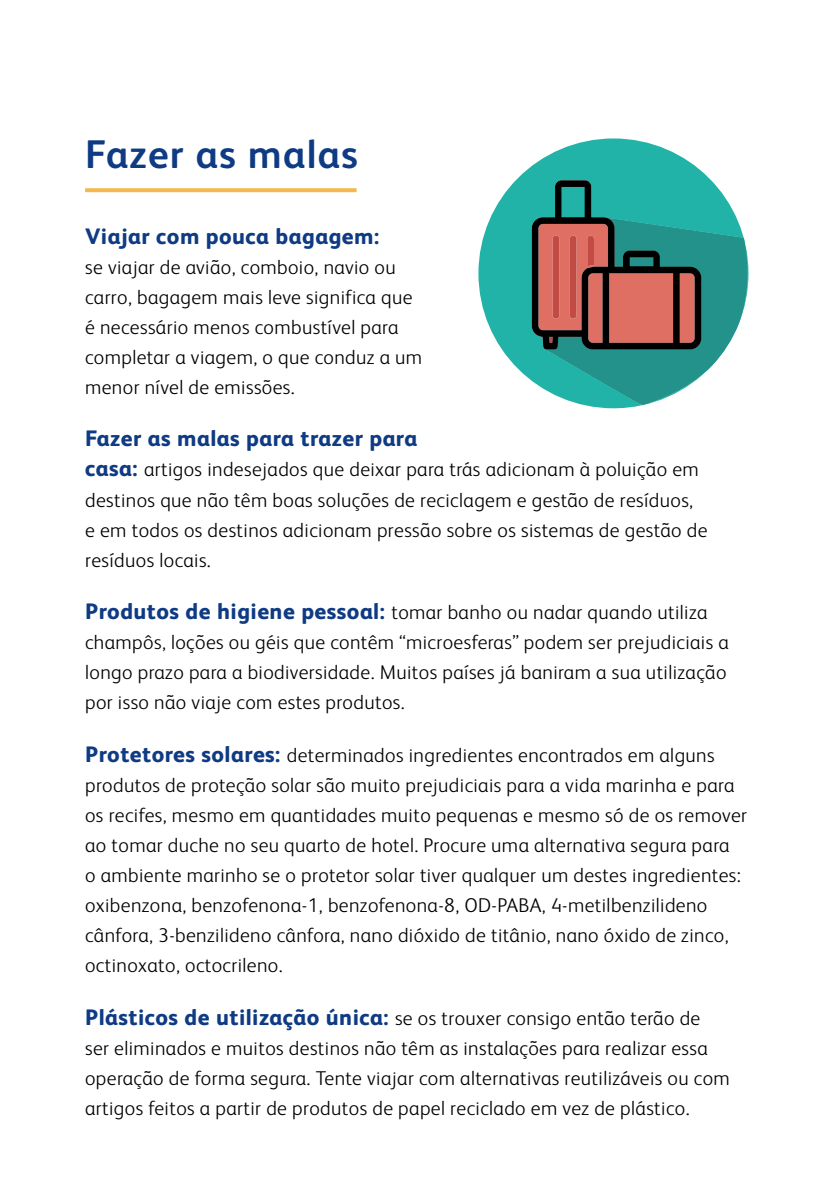
<style>
.page{position:relative;width:840px;height:1191px;background:#fff}
.page>*{position:absolute;margin:0;border:0;box-sizing:border-box;transform-origin:0 0}
.t1{font:700 40px "FS Albert Pro";letter-spacing:.03em;color:#0e3b83}
.t2{font:800 22.4px "FS Albert Pro";letter-spacing:.02em;color:#0e3b83}
.t3{font:300 20px/30px "FS Albert";letter-spacing:.02em;color:#000}
.s1{font-family:"FS Albert Pro";font-weight:800;font-size:22.4px;color:#0e3b83}
</style>
<div class="page">
<svg style="left:85px;top:188px;width:271px;height:4px"></svg>
<svg style="left:478px;top:138px;width:233px;height:270px;fill:#21b3a8"></svg>
<svg style="left:531px;top:180px;width:218px;height:225px;background:#618b83"></svg>
<div style="left:552px;top:235px;width:7px;height:84px;background:#c34b45;border-radius:3px"></div>
<div style="left:569px;top:235px;width:7px;height:84px;background:#c34b45;border-radius:3px"></div>
<h1 class="t1" style="left:85px;top:126px;width:274px">Fazer as malas</h1>
<p class="t2" style="left:85px;top:218px;width:295px">Viajar com pouca bagagem:</p>
<p class="t3" style="left:85px;top:252px;width:338px">se viajar de avião, comboio, navio ou carro, bagagem mais leve significa que é necessário menos combustível para completar a viagem, o que conduz a um menor nível de emissões.</p>
<p class="t2" style="left:85px;top:421px;width:333px">Fazer as malas para trazer para</p>
<p class="t3" style="left:85px;top:454px;width:623px"><span class="s1">casa:</span> artigos indesejados que deixar para trás adicionam à poluição em destinos que não têm boas soluções de reciclagem e gestão de resíduos, e em todos os destinos adicionam pressão sobre os sistemas de gestão de resíduos locais.</p>
<p class="t3" style="left:85px;top:597px;width:645px"><span class="s1">Produtos de higiene pessoal:</span> tomar banho ou nadar quando utiliza champôs, loções ou géis que contêm “microesferas” podem ser prejudiciais a longo prazo para a biodiversidade. Muitos países já baniram a sua utilização por isso não viaje com estes produtos.</p>
<p class="t3" style="left:85px;top:740px;width:663px"><span class="s1">Protetores solares:</span> determinados ingredientes encontrados em alguns produtos de proteção solar são muito prejudiciais para a vida marinha e para os recifes, mesmo em quantidades muito pequenas e mesmo só de os remover ao tomar duche no seu quarto de hotel. Procure uma alternativa segura para<br>o ambiente marinho se o protetor solar tiver qualquer um destes ingredientes: oxibenzona, benzofenona-1, benzofenona-8, OD-PABA, 4-metilbenzilideno cânfora, 3-benzilideno cânfora, nano dióxido de titânio, nano óxido de zinco, octinoxato, octocrileno.</p>
<p class="t3" style="left:85px;top:1002px;width:646px"><span class="s1">Plásticos de utilização única:</span> se os trouxer consigo então terão de<br>ser eliminados e muitos destinos não têm as instalações para realizar essa operação de forma segura. Tente viajar com alternativas reutilizáveis ou com artigos feitos a partir de produtos de papel reciclado em vez de plástico.</p>
</div>
